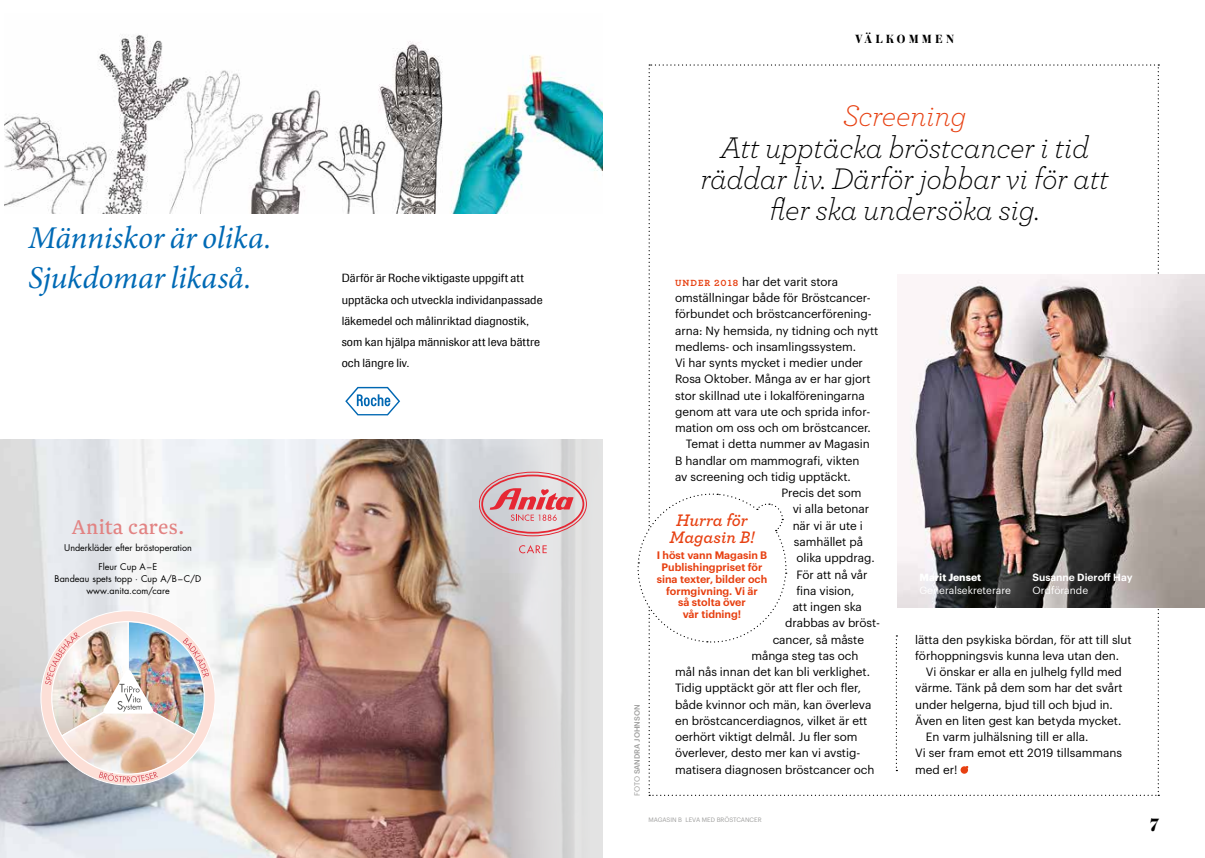
<style>
.page{position:relative;width:1205px;height:858px;background:#fff}
.page>*{position:absolute;margin:0;border:0;box-sizing:border-box;transform-origin:0 0}
.t1{font:italic 31.75px/40px "Minion Pro";letter-spacing:-.01em;color:#006ab5}
.t2{font:italic 300 31.25px/31.2px "Archer";letter-spacing:-.01em;color:#000;text-align:center}
.t3{font:italic 300 31.25px "Archer";letter-spacing:-.01em;color:#e74011}
.t4{font:23.5px "Newzald";letter-spacing:.015em;color:#e28383}
.t5{font:700 18.75px "Austin";color:#000}
.t6{font:italic 600 17.5px/17.5px "Archer";color:#e74011;text-align:center}
.t7{font:700 12.5px "Austin";letter-spacing:.255em;color:#000}
.t8{font:11.75px/16.2px "Graphik";letter-spacing:-.005em;color:#000}
.t9{font:11.75px/21.1px "Imago";letter-spacing:.005em;color:#000}
.t10{font:600 10.62px/11.9px "Graphik";color:#e74011;text-align:center}
.t11{font:10.25px "Graphik";color:#fff}
.t12{font:600 10.25px "Graphik";color:#fff}
.t13{font:700 10.25px "Graphik";color:#fff}
.t14{font:9px/19.1px "Futura LT";color:#000;text-align:center}
.t15{font:500 7.5px "Graphik";color:#9d9d9c}
.t16{font:6.25px "Graphik";color:#9d9d9c}
.s1{font-weight:400}
.s2{font-family:"Archer";font-weight:700;font-size:9.38px;color:#e74011}
</style>
<div class="page">
<img style="left:4px;top:35px;width:598px;height:179px">
<svg style="left:345px;top:387px;width:55px;height:28px"></svg>
<img style="left:0;top:439px;width:501px;height:418px">
<svg style="left:501px;top:439px;width:101px;height:418px;background:#d8d6d6"></svg>
<div style="left:479px;top:472px;width:108px;height:64px;border:1px solid #e62733;border-radius:50%"></div>
<div style="left:481px;top:474px;width:103px;height:59px;border:2px solid #e62733;border-radius:50%"></div>
<svg style="left:490px;top:488px;width:84px;height:33px;background:#db9fa5"></svg>
<svg style="left:519px;top:545px;width:28px;height:8px"></svg>
<svg style="left:41px;top:610px;width:174px;height:175px"></svg>
<img style="left:44px;top:621px;width:176px;height:114px">
<img style="left:62px;top:737px;width:132px;height:37px">
<hr style="left:128px;top:622px;width:1px;height:47px;background:#fff">
<svg style="left:99px;top:771px;width:59px;height:11px"></svg>
<img style="left:45px;top:632px;width:164px;height:105px">
<svg style="left:0;top:439px;width:6px;height:8px"></svg>
<svg style="left:0;top:853px;width:6px;height:5px"></svg>
<svg style="left:637px;top:64px;width:522px;height:731px"></svg>
<img style="left:897px;top:274px;width:308px;height:334px">
<h1 class="t1" style="left:28px;top:218px;width:245px">Människor är olika.<br>Sjukdomar likaså.</h1>
<h3 class="t4" style="left:72px;top:512px;width:114px">Anita cares.</h3>
<p class="t14" style="left:64px;top:537px;width:129px">Underkläder efter bröstoperation<br>Fleur Cup A–E</p>
<p class="t14" style="left:55px;top:572px;width:148px;line-height:12px">Bandeau spets topp · Cup A/B–C/D www.anita.com/care</p>
<p class="t9" style="left:342px;top:267px;width:202px">Därför är Roche viktigaste uppgift att upptäcka och utveckla individanpassade läkemedel och målinriktad diagnostik, som kan hjälpa människor att leva bättre och längre liv.</p>
<p class="t7" style="left:855px;top:30px;width:101px">VÄLKOMMEN</p>
<h2 class="t3" style="left:843px;top:95px;width:125px">Screening</h2>
<h2 class="t2" style="left:700px;top:130px;width:410px">Att upptäcka bröstcancer i tid räddar liv. Därför jobbar vi för att fler ska undersöka sig.</h2>
<p class="t15" style="left:631px;top:796px;width:93px;rotate:-90deg"><span class="s1">FOTO</span> SANDRA JOHNSON</p>
<p class="t8" style="left:675px;top:272px;width:165px"><span class="s2">UNDER 2018</span> har det varit stora</p>
<p class="t8" style="left:675px;top:289px;width:197px">omställningar både för Bröstcancer-</p>
<p class="t8" style="left:675px;top:305px;width:198px">förbundet och bröstcancerförening-</p>
<p class="t8" style="left:675px;top:321px;width:205px">arna: Ny hemsida, ny tidning och nytt</p>
<p class="t8" style="left:675px;top:337px;width:182px">medlems- och insamlingssystem.</p>
<p class="t8" style="left:675px;top:354px;width:189px">Vi har synts mycket i medier under</p>
<p class="t8" style="left:675px;top:370px;width:197px">Rosa Oktober. Många av er har gjort</p>
<p class="t8" style="left:675px;top:386px;width:191px">stor skillnad ute i lokalföreningarna</p>
<p class="t8" style="left:675px;top:402px;width:197px">genom att vara ute och sprida infor-</p>
<p class="t8" style="left:675px;top:419px;width:197px">mation om oss och om bröstcancer.</p>
<p class="t8" style="left:686px;top:435px;width:185px">Temat i detta nummer av Magasin</p>
<p class="t8" style="left:675px;top:451px;width:186px">B handlar om mammografi, vikten</p>
<p class="t8" style="left:675px;top:467px;width:177px">av screening och tidig upptäckt.</p>
<p class="t8" style="left:781px;top:484px;width:82px">Precis det som</p>
<p class="t8" style="left:792px;top:500px;width:78px">vi alla betonar</p>
<p class="t8" style="left:792px;top:516px;width:72px">när vi är ute i</p>
<p class="t8" style="left:794px;top:532px;width:71px">samhället på</p>
<p class="t8" style="left:796px;top:549px;width:80px">olika uppdrag.</p>
<p class="t8" style="left:796px;top:565px;width:73px">För att nå vår</p>
<p class="t8" style="left:796px;top:581px;width:60px">fina vision,</p>
<p class="t8" style="left:792px;top:597px;width:71px">att ingen ska</p>
<p class="t8" style="left:785px;top:614px;width:96px">drabbas av bröst-</p>
<p class="t8" style="left:772px;top:630px;width:93px">cancer, så måste</p>
<p class="t8" style="left:751px;top:646px;width:109px">många steg tas och</p>
<p class="t8" style="left:675px;top:662px;width:196px">mål nås innan det kan bli verklighet.</p>
<p class="t8" style="left:675px;top:679px;width:187px">Tidig upptäckt gör att fler och fler,</p>
<p class="t8" style="left:675px;top:695px;width:198px">både kvinnor och män, kan överleva</p>
<p class="t8" style="left:675px;top:711px;width:194px">en bröstcancerdiagnos, vilket är ett</p>
<p class="t8" style="left:675px;top:727px;width:184px">oerhört viktigt delmål. Ju fler som</p>
<p class="t8" style="left:675px;top:744px;width:187px">överlever, desto mer kan vi avstig-</p>
<p class="t8" style="left:675px;top:760px;width:201px">matisera diagnosen bröstcancer och</p>
<h3 class="t6" style="left:669px;top:510px;width:87px">Hurra för<br>Magasin B!</h3>
<p class="t10" style="left:657px;top:548px;width:112px">I höst vann Magasin B<br>Publishingpriset för sina texter, bilder och formgivning. Vi är<br>så stolta över<br>vår tidning!</p>
<p class="t16" style="left:648px;top:815px;width:115px">MAGASIN B LEVA MED BRÖSTCANCER</p>
<p class="t13" style="left:919px;top:569px;width:63px">Marit Jenset</p>
<p class="t11" style="left:919px;top:582px;width:93px">Generalsekreterare</p>
<p class="t12" style="left:1032px;top:570px;width:101px">Susanne Dieroff Hay</p>
<p class="t11" style="left:1032px;top:582px;width:57px">Ordförande</p>
<p class="t8" style="left:915px;top:630px;width:218px">lätta den psykiska bördan, för att till slut förhoppningsvis kunna leva utan den.</p>
<p class="t8" style="left:926px;top:662px;width:197px">Vi önskar er alla en julhelg fylld med</p>
<p class="t8" style="left:915px;top:679px;width:209px">värme. Tänk på dem som har det svårt</p>
<p class="t8" style="left:915px;top:695px;width:199px">under helgerna, bjud till och bjud in.</p>
<p class="t8" style="left:915px;top:711px;width:208px">Även en liten gest kan betyda mycket.</p>
<p class="t8" style="left:926px;top:727px;width:164px">En varm julhälsning till er alla.</p>
<p class="t8" style="left:915px;top:744px;width:208px">Vi ser fram emot ett 2019 tillsammans</p>
<p class="t8" style="left:915px;top:760px;width:44px">med er!</p>
<h3 class="t5" style="left:1150px;top:811px;width:10px">7</h3>
</div>
